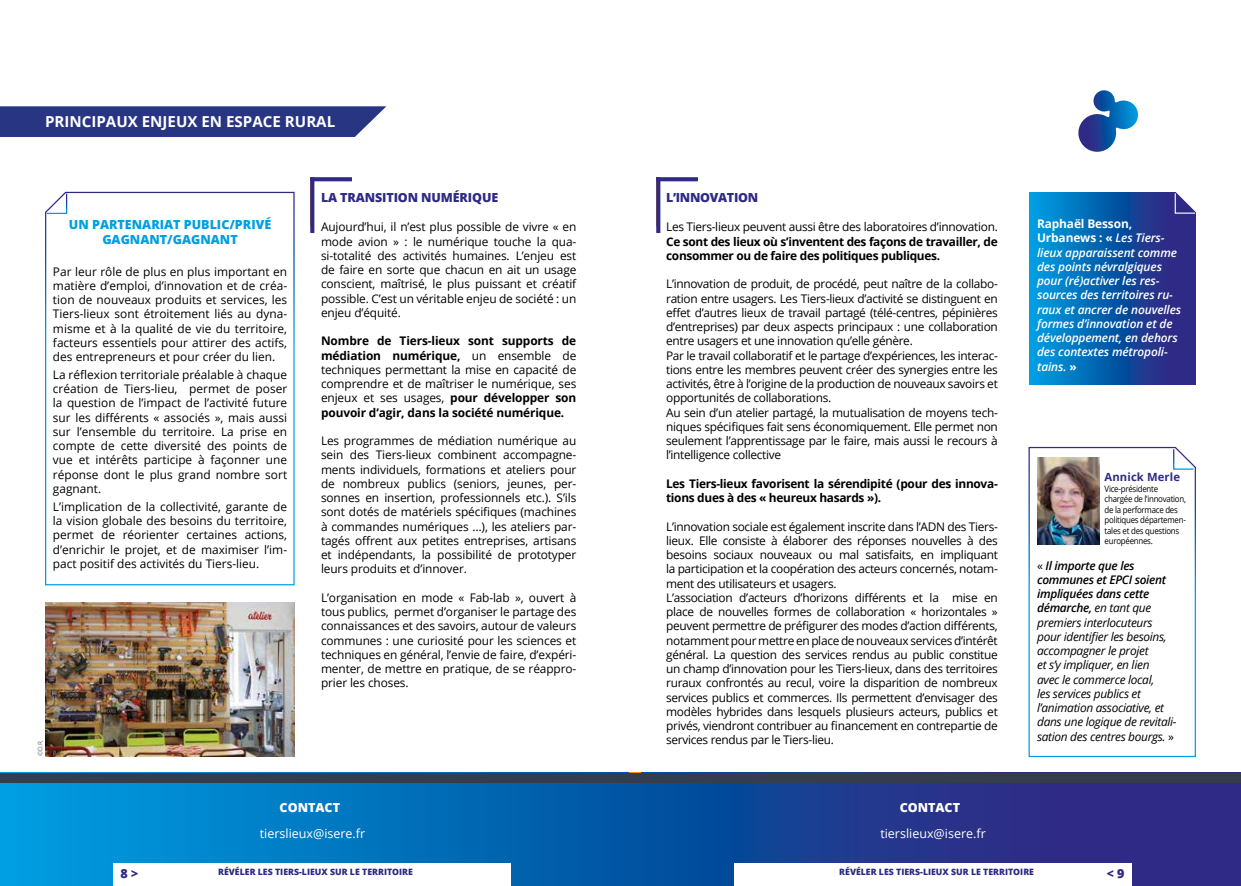
<style>
.page{position:relative;width:1241px;height:886px;background:#fff}
.page>*{position:absolute;margin:0;border:0;box-sizing:border-box;transform-origin:0 0}
.t1{font:700 15.12px "Open Sans";color:#fff}
.t2{font:800 12.5px/15px "Open Sans";color:#009fe3;text-align:center}
.t3{font:12.5px "Open Sans";color:#fff}
.t4{font:800 12.5px "Open Sans";letter-spacing:-.01em;color:#2f2a85}
.t5{font:800 12.5px "Open Sans";color:#fff}
.t6{font:11.88px/14.2px "Open Sans";letter-spacing:-.025em;color:#000;text-align:justify}
.t7{font:700 11.88px/14.2px "Open Sans";letter-spacing:-.025em;color:#000}
.t8{font:italic 11.88px/14.2px "Open Sans";letter-spacing:-.025em;color:#000}
.t9{font:italic 600 11.88px/14.2px "Open Sans";letter-spacing:-.01em;color:#fff}
.t10{font:700 11.25px "Open Sans";letter-spacing:.01em;color:#2f2a85}
.t11{font:8.75px/10.5px "Open Sans";letter-spacing:-.03em;color:#000;scale:.9 1}
.t12{font:800 8.75px "Open Sans";color:#2f2a85}
.t13{font:6.25px "Open Sans";color:#706f6f}
.s1{font-weight:400}
.s2{font-weight:700;font-style:normal}
.s3{font-style:normal}
.s4{font-weight:600}
</style>
<div class="page">
<svg style="left:0;top:782px;width:1240px;height:104px;background:#0f59a8"></svg>
<div style="left:0;top:772px;width:1240px;height:10px;background:#353d4d"></div>
<div style="left:113px;top:863px;width:397px;height:23px;background:#fff"></div>
<div style="left:734px;top:863px;width:397px;height:23px;background:#fff"></div>
<svg style="left:0;top:106px;width:386px;height:31px;background:#323e89"></svg>
<div style="left:310px;top:177px;width:4px;height:56px;border:1px solid #2f2a85"></div>
<div style="left:310px;top:177px;width:42px;height:4px;border:1px solid #2f2a85"></div>
<svg style="left:45px;top:191px;width:250px;height:395px"></svg>
<svg style="left:46px;top:192px;width:22px;height:23px"></svg>
<svg style="left:1029px;top:192px;width:166px;height:193px;background:#0f5baa"></svg>
<div style="left:656px;top:177px;width:4px;height:56px;border:1px solid #2f2a85"></div>
<div style="left:656px;top:177px;width:41px;height:4px;border:1px solid #2f2a85"></div>
<svg style="left:1173px;top:192px;width:23px;height:22px"></svg>
<svg style="left:1028px;top:446px;width:168px;height:312px"></svg>
<svg style="left:1172px;top:448px;width:22px;height:22px"></svg>
<svg style="left:1078px;top:90px;width:59px;height:62px"></svg>
<img style="left:45px;top:602px;width:249px;height:154px">
<p class="t1" style="left:45px;top:111px;width:292px">PRINCIPAUX ENJEUX EN ESPACE RURAL</p>
<p class="t2" style="left:69px;top:216px;width:204px">UN PARTENARIAT PUBLIC/PRIVÉ<br>GAGNANT/GAGNANT</p>
<p class="t6" style="left:53px;top:264px;width:236px">Par leur rôle de plus en plus important en matière d’emploi, d’innovation et de créa&shy;tion de nouveaux produits et services, les Tiers-lieux sont étroitement liés au dyna&shy;misme et à la qualité de vie du territoire, facteurs essentiels pour attirer des actifs, des entrepreneurs et pour créer du lien.</p>
<p class="t6" style="left:53px;top:367px;width:236px">La réflexion territoriale préalable à chaque création de Tiers-lieu, permet de poser la question de l’impact de l’activité future sur les différents « associés », mais aussi sur l’ensemble du territoire. La prise en compte de cette diversité des points de vue et intérêts participe à façonner une réponse dont le plus grand nombre sort gagnant.</p>
<p class="t6" style="left:53px;top:499px;width:236px">L’implication de la collectivité, garante de la vision globale des besoins du territoire, permet de réorienter certaines actions, d’enrichir le projet, et de maximiser l’im&shy;pact positif des activités du Tiers-lieu.</p>
<p class="t13" style="left:36px;top:756px;width:18px;rotate:-90deg">©D.R.</p>
<p class="t4" style="left:321px;top:188px;width:179px">LA TRANSITION NUMÉRIQUE</p>
<p class="t6" style="left:321px;top:219px;width:257px">Aujourd’hui, il n’est plus possible de vivre « en mode avion » : le numérique touche la qua&shy;si-totalité des activités humaines. L’enjeu est de faire en sorte que chacun en ait un usage conscient, maîtrisé, le plus puissant et créatif possible. C’est un véritable enjeu de société : un enjeu d’équité.</p>
<p class="t7" style="left:321px;top:333px;width:257px;text-align:justify">Nombre de Tiers-lieux sont supports de médiation numérique, <span class="s1">un ensemble de techniques permettant la mise en capacité de comprendre et de maîtriser le numérique, ses enjeux et ses usages,</span> pour développer son pouvoir d’agir, dans la société numérique.</p>
<p class="t6" style="left:321px;top:433px;width:257px">Les programmes de médiation numérique au sein des Tiers-lieux combinent accompagne&shy;ments individuels, formations et ateliers pour de nombreux publics (seniors, jeunes, per&shy;sonnes en insertion, professionnels etc.). S’ils sont dotés de matériels spécifiques (machines à commandes numériques …), les ateliers par&shy;tagés offrent aux petites entreprises, artisans et indépendants, la possibilité de prototyper leurs produits et d’innover.</p>
<p class="t6" style="left:321px;top:590px;width:257px">L’organisation en mode « Fab-lab », ouvert à tous publics, permet d’organiser le partage des connaissances et des savoirs, autour de valeurs communes : une curiosité pour les sciences et techniques en général, l’envie de faire, d’expéri&shy;menter, de mettre en pratique, de se réappro&shy;prier les choses.</p>
<p class="t4" style="left:666px;top:188px;width:93px">L’INNOVATION</p>
<p class="t6" style="left:666px;top:219px;width:333px">Les Tiers-lieux peuvent aussi être des laboratoires d’innovation.</p>
<p class="t7" style="left:666px;top:234px;width:333px">Ce sont des lieux où s’inventent des façons de travailler, de consommer ou de faire des politiques publiques.</p>
<p class="t6" style="left:666px;top:276px;width:333px;text-align:left">L’innovation de produit, de procédé, peut naître de la collabo&shy;ration entre usagers. Les Tiers-lieux d’activité se distinguent en effet d’autres lieux de travail partagé (télé-centres, pépinières d’entreprises) par deux aspects principaux : une collaboration entre usagers et une innovation qu’elle génère.<br>Par le travail collaboratif et le partage d’expériences, les interac&shy;tions entre les membres peuvent créer des synergies entre les activités, être à l’origine de la production de nouveaux savoirs et opportunités de collaborations.<br>Au sein d’un atelier partagé, la mutualisation de moyens tech&shy;niques spécifiques fait sens économiquement. Elle permet non seulement l’apprentissage par le faire, mais aussi le recours à l’intelligence collective</p>
<p class="t7" style="left:666px;top:476px;width:333px">Les Tiers-lieux favorisent la sérendipité (pour des innova&shy;tions dues à des « heureux hasards »).</p>
<p class="t6" style="left:666px;top:519px;width:333px;text-align:left">L’innovation sociale est également inscrite dans l’ADN des Tiers&shy;lieux. Elle consiste à élaborer des réponses nouvelles à des besoins sociaux nouveaux ou mal satisfaits, en impliquant la participation et la coopération des acteurs concernés, notam&shy;ment des utilisateurs et usagers.<br>L’association d’acteurs d’horizons différents et la mise en place de nouvelles formes de collaboration « horizontales » peuvent permettre de préfigurer des modes d’action différents, notamment pour mettre en place de nouveaux services d’intérêt général. La question des services rendus au public constitue un champ d’innovation pour les Tiers-lieux, dans des territoires ruraux confrontés au recul, voire la disparition de nombreux services publics et commerces. Ils permettent d’envisager des modèles hybrides dans lesquels plusieurs acteurs, publics et privés, viendront contribuer au financement en contrepartie de services rendus par le Tiers-lieu.</p>
<p class="t5" style="left:279px;top:798px;width:62px">CONTACT</p>
<p class="t5" style="left:899px;top:798px;width:62px">CONTACT</p>
<p class="t3" style="left:260px;top:824px;width:107px">tierslieux@isere.fr</p>
<p class="t3" style="left:880px;top:824px;width:107px">tierslieux@isere.fr</p>
<p class="t9" style="left:1036px;top:216px;width:146px"><span class="s2">Raphaël Besson,<br>Urbanews : «</span> Les Tiers&shy;lieux apparaissent comme des points névralgiques pour (ré)activer les res&shy;sources des territoires ru&shy;raux et ancrer de nouvelles formes d’innovation et de développement, en dehors des contextes métropoli&shy;tains. <span class="s2">»</span></p>
<p class="t10" style="left:1104px;top:469px;width:77px">Annick Merle</p>
<p class="t11" style="left:1104px;top:483px;width:92px">Vice-présidente chargée de l’innovation, de la performace des politiques départemen&shy;tales et des questions européennes.</p>
<p class="t8" style="left:1036px;top:558px;width:141px"><span class="s3">«</span> <span class="s4">Il importe que les communes et EPCI soient impliquées dans cette démarche,</span> en tant que premiers interlocuteurs pour identifier les besoins, accompagner le projet<br>et s’y impliquer, en lien<br>avec le commerce local,<br>les services publics et l’animation associative, et dans une logique de revitali&shy;sation des centres bourgs. <span class="s3">»</span></p>
<p class="t4" style="left:120px;top:864px;width:19px">8 &gt;</p>
<p class="t12" style="left:218px;top:865px;width:196px">RÉVÉLER LES TIERS-LIEUX SUR LE TERRITOIRE</p>
<p class="t12" style="left:839px;top:865px;width:196px">RÉVÉLER LES TIERS-LIEUX SUR LE TERRITOIRE</p>
<p class="t4" style="left:1106px;top:864px;width:19px">&lt; 9</p>
</div>
